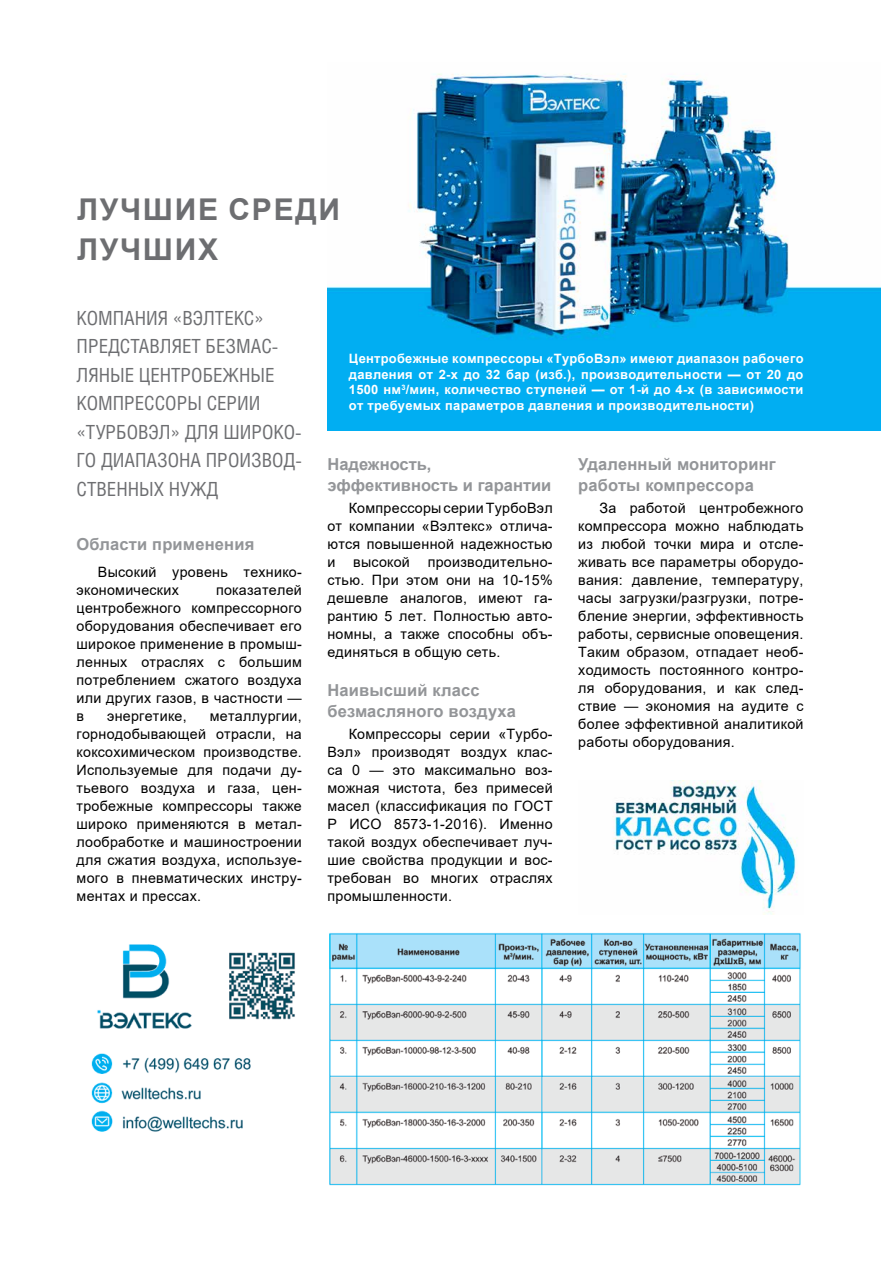
<style>
.page{position:relative;width:881px;height:1263px;background:#fff}
.page>*{position:absolute;margin:0;border:0;box-sizing:border-box;transform-origin:0 0}
.t1{font:700 30px/40.5px "Arial";letter-spacing:.055em;color:#6d6e71}
.t2{font:19.5px/28.5px "Helios Cond";color:#6d6e71}
.t3{font:700 16.5px/21px "Arial";letter-spacing:.01em;color:#939598}
.t4{font:14.25px/18px "Arial";letter-spacing:.02em;color:#000;text-align:justify}
.t5{font:700 12.9px/15.5px "Arial";letter-spacing:.02em;color:#fff;text-align:justify}
</style>
<div class="page">
<img style="left:91px;top:944px;width:204px;height:188px">
<img style="left:327px;top:73px;width:553px;height:358px">
<img style="left:329px;top:932px;width:472px;height:254px">
<img style="left:612px;top:780px;width:186px;height:134px">
<h1 class="t1" style="left:77px;top:189px;width:264px">ЛУЧШИЕ СРЕДИ<br>ЛУЧШИХ</h1>
<h2 class="t2" style="left:77px;top:303px;width:227px">КОМПАНИЯ «ВЭЛТЕКС»<br>ПРЕДСТАВЛЯЕТ БЕЗМАС-<br>ЛЯНЫЕ ЦЕНТРОБЕЖНЫЕ<br>КОМПРЕССОРЫ СЕРИИ «ТУРБОВЭЛ» ДЛЯ ШИРОКО-<br>ГО ДИАПАЗОНА ПРОИЗВОД-<br>СТВЕННЫХ НУЖД</h2>
<p class="t3" style="left:77px;top:534px;width:179px">Области применения</p>
<p class="t4" style="left:77px;top:563px;width:227px;text-indent:21px">Высокий уровень технико&shy;экономических</p>
<p class="t4" style="left:77px;top:581px;width:227px;text-indent:139px">показателей центробежного компрессорного оборудования обеспечивает его широкое применение в промыш&shy;ленных отраслях с большим потреблением сжатого воздуха или других газов, в частности — в</p>
<p class="t4" style="left:77px;top:706px;width:227px;text-indent:133px">металлургии, горнодобывающей отрасли, на коксохимическом производстве.<br>Используемые для подачи ду&shy;тьевого воздуха и газа, цен&shy;тробежные компрессоры также широко применяются в метал&shy;лообработке и машиностроении для сжатия воздуха, используе&shy;мого в пневматических инстру&shy;ментах и прессах.</p>
<p class="t4" style="left:107px;top:706px;width:81px">энергетике,</p>
<p class="t5" style="left:349px;top:351px;width:456px">Центробежные компрессоры «ТурбоВэл» имеют диапазон рабочего давления от 2-х до 32 бар (изб.), производительности — от 20 до 1500 нм<sup>3</sup>/мин, количество ступеней — от 1-й до 4-х (в зависимости от требуемых параметров давления и производительности)</p>
<p class="t3" style="left:327px;top:454px;width:225px">Надежность, эффективность и гарантии</p>
<p class="t4" style="left:327px;top:499px;width:227px;text-indent:21px">Компрессоры серии ТурбоВэл от компании «Вэлтекс» отлича&shy;ются повышенной надежностью и высокой производительно&shy;стью. При этом они на 10-15% дешевле аналогов, имеют га&shy;рантию 5 лет. Полностью авто&shy;номны, а также способны объ&shy;единяться в общую сеть.</p>
<p class="t3" style="left:327px;top:679px;width:190px">Наивысший класс безмасляного воздуха</p>
<p class="t4" style="left:327px;top:725px;width:227px;text-indent:21px">Компрессоры серии «Турбо-Вэл» производят воздух клас&shy;са 0 — это максимально воз&shy;можная чистота, без примесей масел (классификация по ГОСТ Р ИСО 8573-1-2016). Именно такой воздух обеспечивает луч&shy;шие свойства продукции и вос&shy;требован во многих отраслях промышленности.</p>
<p class="t3" style="left:578px;top:454px;width:199px">Удаленный мониторинг работы компрессора</p>
<p class="t4" style="left:578px;top:499px;width:227px;text-indent:21px">За работой центробежного компрессора можно наблюдать из любой точки мира и отсле&shy;живать все параметры оборудо&shy;вания: давление, температуру, часы загрузки/разгрузки, потре&shy;бление энергии, эффективность работы, сервисные оповещения.<br>Таким образом, отпадает необ&shy;ходимость постоянного контро&shy;ля оборудования, и как след&shy;ствие — экономия на аудите с более эффективной аналитикой работы оборудования.</p>
</div>
